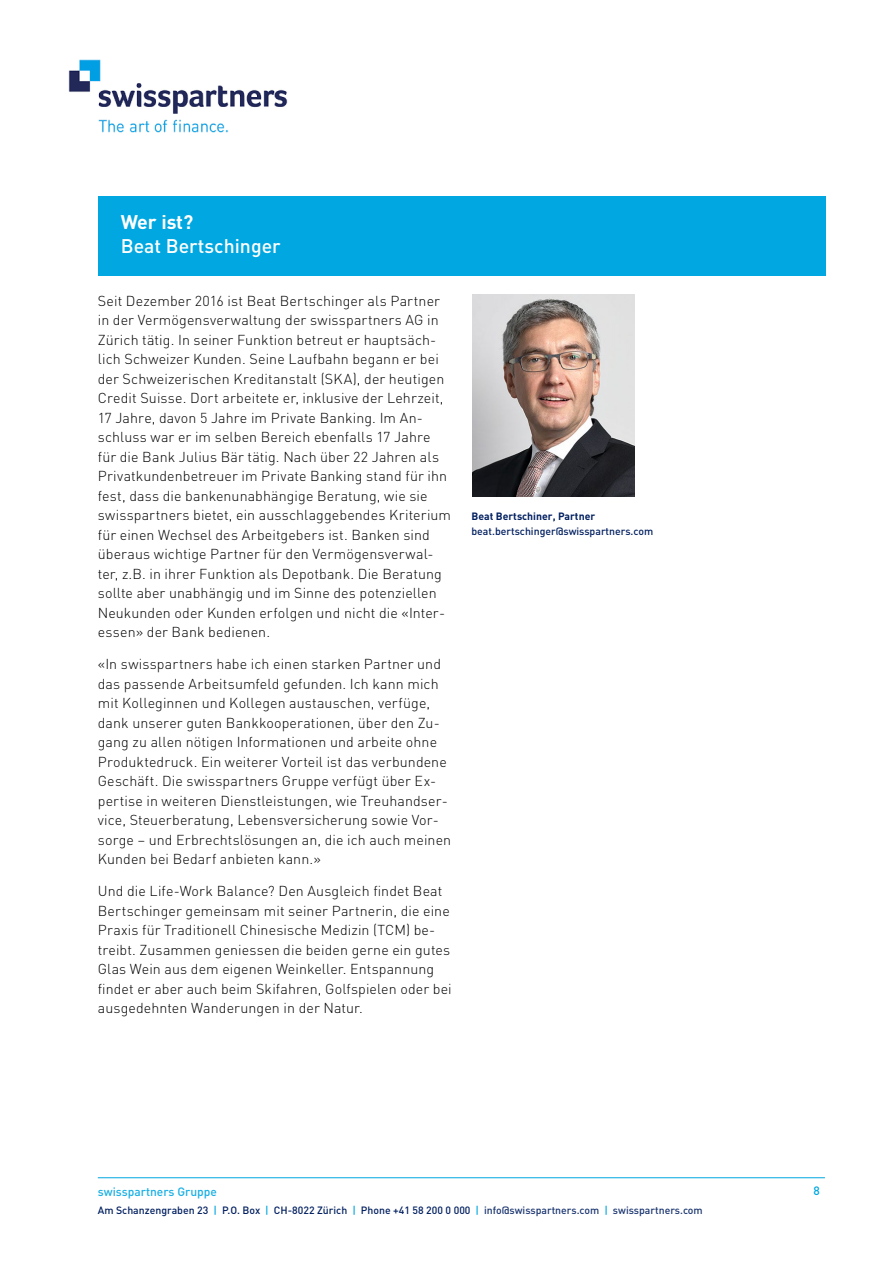
<style>
.page{position:relative;width:893px;height:1263px;background:#fff}
.page>*{position:absolute;margin:0;border:0;box-sizing:border-box;transform-origin:0 0}
.t1{font:500 19.5px "DIN";color:#fff}
.t2{font:700 19.5px "DIN";letter-spacing:-.005em;color:#fff}
.t3{font:300 14.25px/19.5px "DIN";letter-spacing:.005em;color:#000}
.t4{font:500 12px "DIN";color:#1ab0e4}
.t5{font:500 12px "DIN";color:#00a7e1}
.t6{font:500 10.5px "DIN";color:#001f60}
.t7{font:700 10.5px "DIN";color:#001f60}
.s1{color:#00a7e1}
.s2{color:#1a3570}
</style>
<div class="page">
<img style="left:68px;top:60px;width:220px;height:73px">
<hr style="left:98px;top:1177px;width:727px;height:1px;background:#00a7e1">
<div style="left:98px;top:196px;width:728px;height:80px;background:#00a7e1"></div>
<img style="left:472px;top:294px;width:163px;height:203px">
<h1 class="t2" style="left:121px;top:209px;width:74px">Wer ist?</h1>
<h1 class="t1" style="left:121px;top:233px;width:162px">Beat Bertschinger</h1>
<p class="t3" style="left:98px;top:291px;width:355px">Seit Dezember 2016 ist Beat Bertschinger als Partner in der Vermögensverwaltung der swisspartners AG in Zürich tätig. In seiner Funktion betreut er hauptsäch&shy;lich Schweizer Kunden. Seine Laufbahn begann er bei der Schweizerischen Kreditanstalt (SKA), der heutigen Credit Suisse. Dort arbeitete er, inklusive der Lehrzeit, 17 Jahre, davon 5 Jahre im Private Banking. Im An&shy;schluss war er im selben Bereich ebenfalls 17 Jahre für die Bank Julius Bär tätig. Nach über 22 Jahren als Privatkundenbetreuer im Private Banking stand für ihn fest, dass die bankenunabhängige Beratung, wie sie swisspartners bietet, ein ausschlaggebendes Kriterium für einen Wechsel des Arbeitgebers ist. Banken sind überaus wichtige Partner für den Vermögensverwal&shy;ter, z.B. in ihrer Funktion als Depotbank. Die Beratung sollte aber unabhängig und im Sinne des potenziellen Neukunden oder Kunden erfolgen und nicht die «Inter&shy;essen» der Bank bedienen.</p>
<p class="t3" style="left:98px;top:654px;width:355px">«In swisspartners habe ich einen starken Partner und das passende Arbeitsumfeld gefunden. Ich kann mich mit Kolleginnen und Kollegen austauschen, verfüge, dank unserer guten Bankkooperationen, über den Zu&shy;gang zu allen nötigen Informationen und arbeite ohne Produktedruck. Ein weiterer Vorteil ist das verbundene Geschäft. Die swisspartners Gruppe verfügt über Ex&shy;pertise in weiteren Dienstleistungen, wie Treuhandser&shy;vice, Steuerberatung, Lebensversicherung sowie Vor&shy;sorge – und Erbrechtslösungen an, die ich auch meinen Kunden bei Bedarf anbieten kann.»</p>
<p class="t3" style="left:98px;top:881px;width:355px">Und die Life-Work Balance? Den Ausgleich findet Beat Bertschinger gemeinsam mit seiner Partnerin, die eine Praxis für Traditionell Chinesische Medizin (TCM) be&shy;treibt. Zusammen geniessen die beiden gerne ein gutes Glas Wein aus dem eigenen Weinkeller. Entspannung findet er aber auch beim Skifahren, Golfspielen oder bei ausgedehnten Wanderungen in der Natur.</p>
<p class="t7" style="left:471px;top:510px;width:125px">Beat Bertschiner, Partner</p>
<p class="t6" style="left:471px;top:525px;width:183px">beat.bertschinger@swisspartners.com</p>
<p class="t4" style="left:98px;top:1184px;width:121px">swisspartners Gruppe</p>
<p class="t6" style="left:98px;top:1203px;width:606px">Am Schanzengraben 23 <span class="s1">|</span> P.O. Box <span class="s1">|</span> CH-8022 Zürich <span class="s1">|</span> Phone +41 58 200 0 000 <span class="s1">|</span> <span class="s2">info@swisspartners.com</span> <span class="s1">|</span> <span class="s2">swisspartners.com</span></p>
<p class="t5" style="left:813px;top:1183px;width:8px">8</p>
</div>
